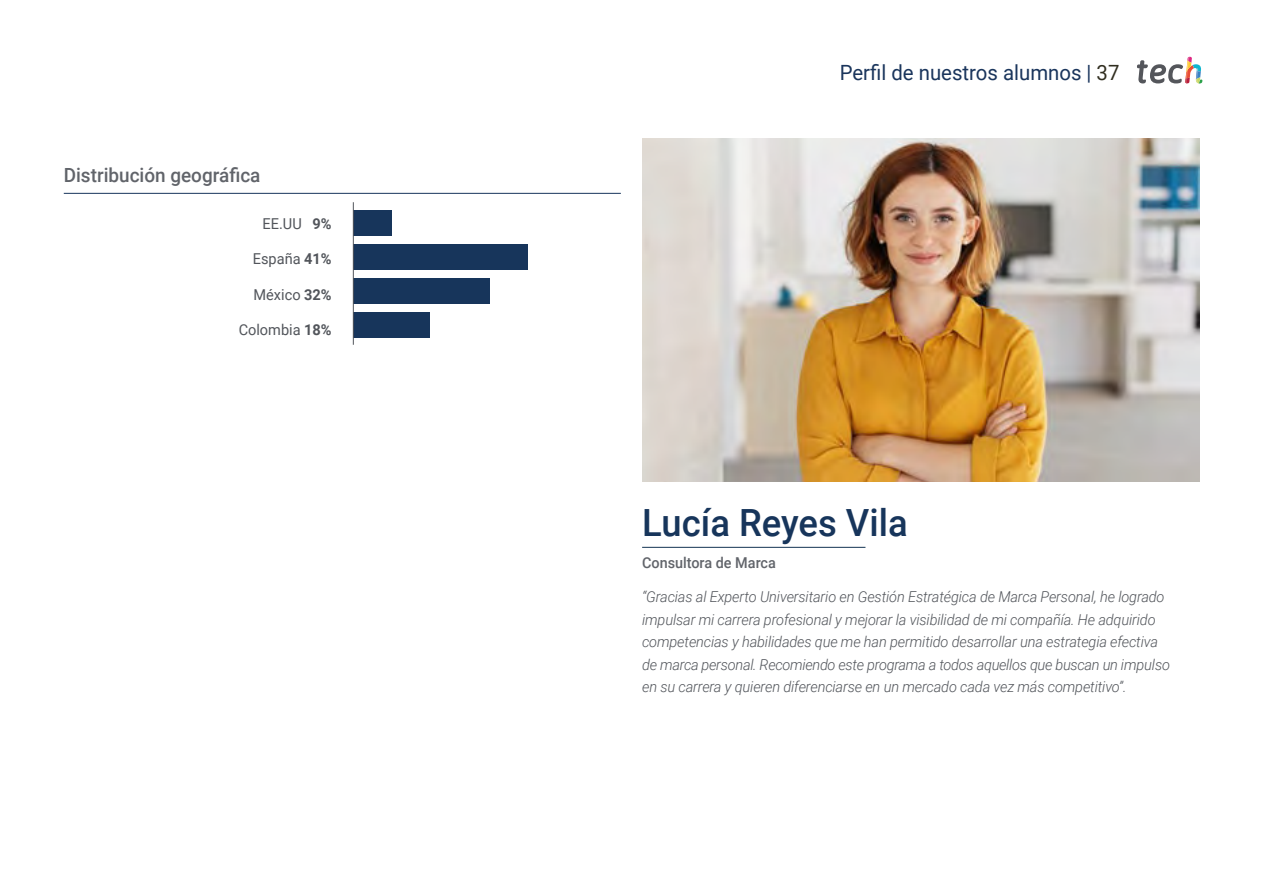
<style>
.page{position:relative;width:1263px;height:893px;background:#fff}
.page>*{position:absolute;margin:0;border:0;box-sizing:border-box;transform-origin:0 0}
.t1{font:500 37.5px "Roboto";color:#17355b}
.t2{font:21px "Roboto";color:#1a355c}
.t3{font:500 19.5px "Roboto";color:#61646a}
.t4{font:italic 300 15px/22.5px "Roboto";letter-spacing:-.01em;color:#52555b}
.t5{font:15px "Roboto";color:#52555b}
.t6{font:500 15px "Roboto";color:#61646a;scale:.96 1}
.s1{font-weight:700}
.s2{color:#312e20}
</style>
<div class="page">
<img style="left:642px;top:138px;width:557px;height:343px">
<svg style="left:1137px;top:57px;width:65px;height:27px"></svg>
<hr style="left:642px;top:547px;width:223px;height:1px;background:#123352">
<hr style="left:64px;top:193px;width:557px;height:1px;background:#17355b">
<div style="left:353px;top:279px;width:136px;height:25px;background:#17355b"></div>
<div style="left:353px;top:211px;width:39px;height:25px;background:#17355b"></div>
<div style="left:353px;top:245px;width:175px;height:25px;background:#17355b"></div>
<div style="left:354px;top:313px;width:76px;height:25px;background:#17355b"></div>
<hr style="left:353px;top:202px;width:1px;height:143px;background:#52555b">
<h3 class="t3" style="left:64px;top:161px;width:198px">Distribución geográfica</h3>
<p class="t5" style="left:263px;top:213px;width:71px">EE.UU <span class="s1">9%</span></p>
<p class="t5" style="left:253px;top:249px;width:80px">España <span class="s1">41%</span></p>
<p class="t5" style="left:254px;top:284px;width:80px">México <span class="s1">32%</span></p>
<p class="t5" style="left:239px;top:320px;width:95px">Colombia <span class="s1">18%</span></p>
<h2 class="t2" style="left:840px;top:57px;width:281px">Perfil de nuestros alumnos | <span class="s2">37</span></h2>
<h1 class="t1" style="left:642px;top:496px;width:267px">Lucía Reyes Vila</h1>
<p class="t6" style="left:642px;top:552px;width:141px">Consultora de Marca</p>
<p class="t4" style="left:642px;top:585px;width:529px">“Gracias al Experto Universitario en Gestión Estratégica de Marca Personal, he logrado impulsar mi carrera profesional y mejorar la visibilidad de mi compañía. He adquirido competencias y habilidades que me han permitido desarrollar una estrategia efectiva de marca personal. Recomiendo este programa a todos aquellos que buscan un impulso en su carrera y quieren diferenciarse en un mercado cada vez más competitivo”.</p>
</div>
